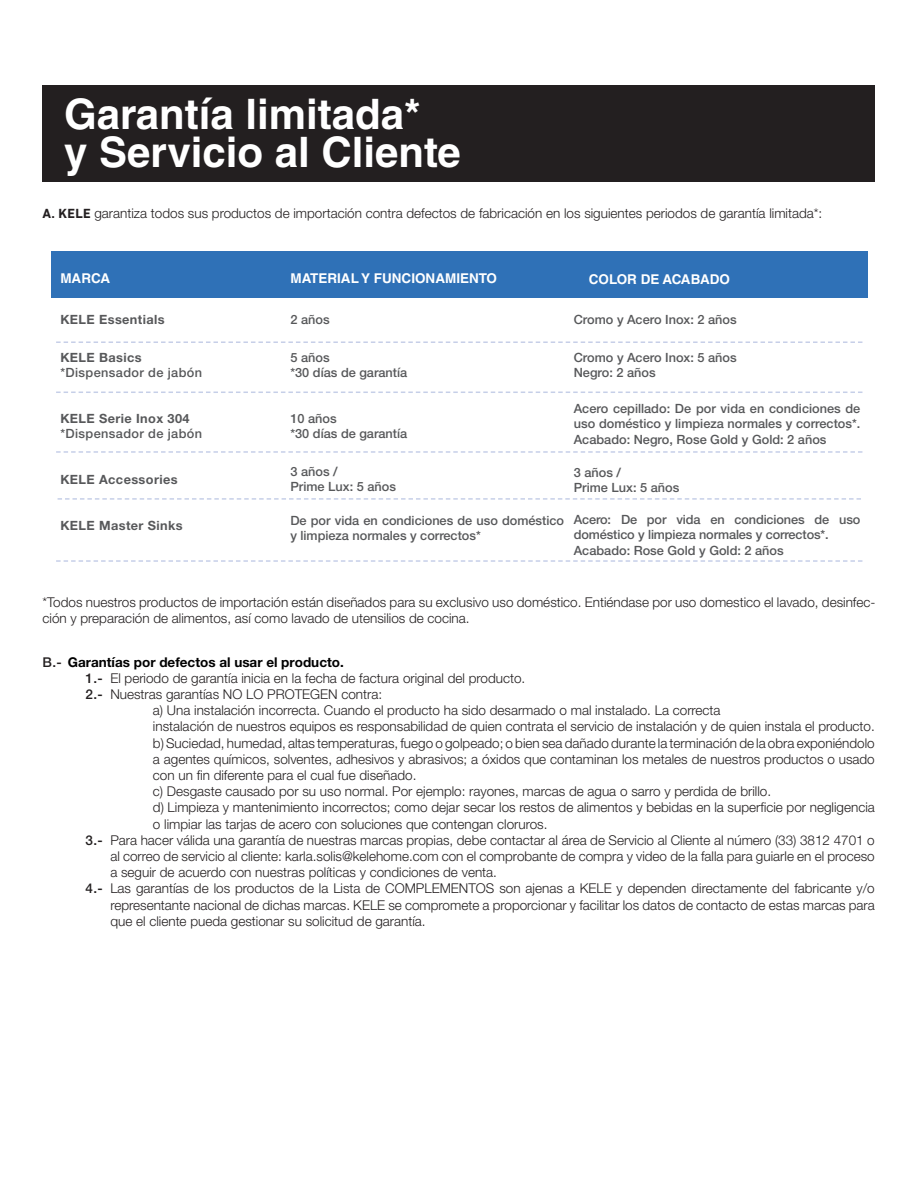
<style>
.page{position:relative;width:918px;height:1188px;background:#fff}
.page>*{position:absolute;margin:0;border:0;box-sizing:border-box;transform-origin:0 0}
.t1{font:700 42px/37.5px "Helvetica LT Std";color:#fff}
.t2{font:300 13.5px/16.2px "Helvetica Neue LT Pro";color:#231f20}
.t3{font:700 13.5px "Helvetica LT Std";color:#fff}
.t4{font:500 13.5px/16.2px "Helvetica Neue LT Pro";color:#231f20}
.t5{font:500 12.75px/15.3px "Helvetica Neue LT Pro";color:#57585a}
.t6{font:700 12.75px "Helvetica Neue LT Pro";letter-spacing:.03em;color:#57585a}
.t7{font:500 12.75px "Helvetica Neue LT Pro";letter-spacing:.03em;color:#57585a}
.s1{font-family:"DIN Next LT Pro";font-weight:700}
.s2{font-weight:500}
.s3{font-weight:700;color:#000001}
</style>
<div class="page">
<div style="left:43px;top:85px;width:832px;height:96px;background:#231f20"></div>
<svg style="left:56px;top:560px;width:806px;height:2px"></svg>
<div style="left:52px;top:252px;width:816px;height:46px;background:#2f71b7"></div>
<svg style="left:56px;top:341px;width:806px;height:2px"></svg>
<svg style="left:56px;top:392px;width:806px;height:1px"></svg>
<svg style="left:56px;top:451px;width:806px;height:2px"></svg>
<svg style="left:58px;top:498px;width:803px;height:2px"></svg>
<h1 class="t1" style="left:64px;top:95px;width:398px">Garantía limitada*<br>y Servicio al Cliente</h1>
<p class="t2" style="left:43px;top:205px;width:781px"><span class="s1">A. KELE</span> garantiza todos sus productos de importación contra defectos de fabricación en los siguientes periodos de garantía limitada*:</p>
<p class="t3" style="left:60px;top:270px;width:51px">MARCA</p>
<p class="t3" style="left:290px;top:270px;width:208px">MATERIAL Y FUNCIONAMIENTO</p>
<p class="t3" style="left:589px;top:271px;width:143px">COLOR DE ACABADO</p>
<p class="t6" style="left:60px;top:311px;width:106px">KELE Essentials</p>
<p class="t6" style="left:60px;top:349px;width:83px">KELE Basics</p>
<p class="t7" style="left:60px;top:365px;width:143px">*Dispensador de jabón</p>
<p class="t6" style="left:60px;top:410px;width:131px">KELE Serie Inox 304</p>
<p class="t7" style="left:60px;top:426px;width:143px">*Dispensador de jabón</p>
<p class="t6" style="left:60px;top:472px;width:119px">KELE Accessories</p>
<p class="t6" style="left:60px;top:517px;width:124px">KELE Master Sinks</p>
<p class="t5" style="left:290px;top:311px;width:41px">2 años</p>
<p class="t5" style="left:290px;top:349px;width:118px">5 años<br>*30 días de garantía</p>
<p class="t5" style="left:290px;top:410px;width:118px">10 años<br>*30 días de garantía</p>
<p class="t5" style="left:290px;top:464px;width:107px">3 años /<br>Prime Lux: 5 años</p>
<p class="t5" style="left:290px;top:512px;width:275px">De por vida en condiciones de uso doméstico y limpieza normales y correctos*</p>
<p class="t5" style="left:574px;top:311px;width:165px">Cromo y Acero Inox: 2 años</p>
<p class="t5" style="left:574px;top:349px;width:165px">Cromo y Acero Inox: 5 años<br>Negro: 2 años</p>
<p class="t5" style="left:574px;top:401px;width:288px;text-align:justify">Acero cepillado: De por vida en condiciones de uso doméstico y limpieza normales y correctos*.<br>Acabado: Negro, Rose Gold y Gold: 2 años</p>
<p class="t5" style="left:574px;top:464px;width:107px">3 años /<br>Prime Lux: 5 años</p>
<p class="t5" style="left:574px;top:512px;width:288px">Acero: De por vida en condiciones de uso doméstico y limpieza normales y correctos*.<br>Acabado: Rose Gold y Gold: 2 años</p>
<p class="t2" style="left:43px;top:594px;width:834px">*Todos nuestros productos de importación están diseñados para su exclusivo uso doméstico. Entiéndase por uso domestico el lavado, desinfec&shy;ción y preparación de alimentos, así como lavado de utensilios de cocina.</p>
<p class="t2" style="left:110px;top:653px;width:416px;text-indent:-68px"><span class="s2">B.-</span> <span class="s3">Garantías por defectos al usar el producto.<br></span>El periodo de garantía inicia en la fecha de factura original del producto.<br>Nuestras garantías NO LO PROTEGEN contra:</p>
<p class="t2" style="left:153px;top:702px;width:569px">a) Una instalación incorrecta. Cuando el producto ha sido desarmado o mal instalado. La correcta</p>
<p class="t2" style="left:153px;top:718px;width:723px">instalación de nuestros equipos es responsabilidad de quien contrata el servicio de instalación y de quien instala el producto.</p>
<p class="t2" style="left:153px;top:734px;width:723px">b) Suciedad, humedad, altas temperaturas, fuego o golpeado; o bien sea dañado durante la terminación de la obra exponiéndolo</p>
<p class="t2" style="left:153px;top:751px;width:723px">a agentes químicos, solventes, adhesivos y abrasivos; a óxidos que contaminan los metales de nuestros productos o usado</p>
<p class="t2" style="left:153px;top:767px;width:265px">con un fin diferente para el cual fue diseñado.</p>
<p class="t2" style="left:153px;top:783px;width:620px">c) Desgaste causado por su uso normal. Por ejemplo: rayones, marcas de agua o sarro y perdida de brillo.</p>
<p class="t2" style="left:153px;top:799px;width:723px">d) Limpieza y mantenimiento incorrectos; como dejar secar los restos de alimentos y bebidas en la superficie por negligencia</p>
<p class="t2" style="left:153px;top:815px;width:396px">o limpiar las tarjas de acero con soluciones que contengan cloruros.</p>
<p class="t2" style="left:110px;top:832px;width:766px">Para hacer válida una garantía de nuestras marcas propias, debe contactar al área de Servicio al Cliente al número (33) 3812 4701 o</p>
<p class="t2" style="left:110px;top:848px;width:766px">al correo de servicio al cliente: karla.solis@kelehome.com con el comprobante de compra y video de la falla para guiarle en el proceso</p>
<p class="t2" style="left:110px;top:864px;width:388px">a seguir de acuerdo con nuestras políticas y condiciones de venta.</p>
<p class="t2" style="left:110px;top:880px;width:766px">Las garantías de los productos de la Lista de COMPLEMENTOS son ajenas a KELE y dependen directamente del fabricante y/o</p>
<p class="t2" style="left:110px;top:896px;width:766px">representante nacional de dichas marcas. KELE se compromete a proporcionar y facilitar los datos de contacto de estas marcas para</p>
<p class="t2" style="left:110px;top:913px;width:317px">que el cliente pueda gestionar su solicitud de garantía.</p>
<p class="t4" style="left:85px;top:670px;width:19px">1.-<br>2.-</p>
<p class="t4" style="left:85px;top:832px;width:19px">3.-</p>
<p class="t4" style="left:85px;top:880px;width:19px">4.-</p>
</div>
